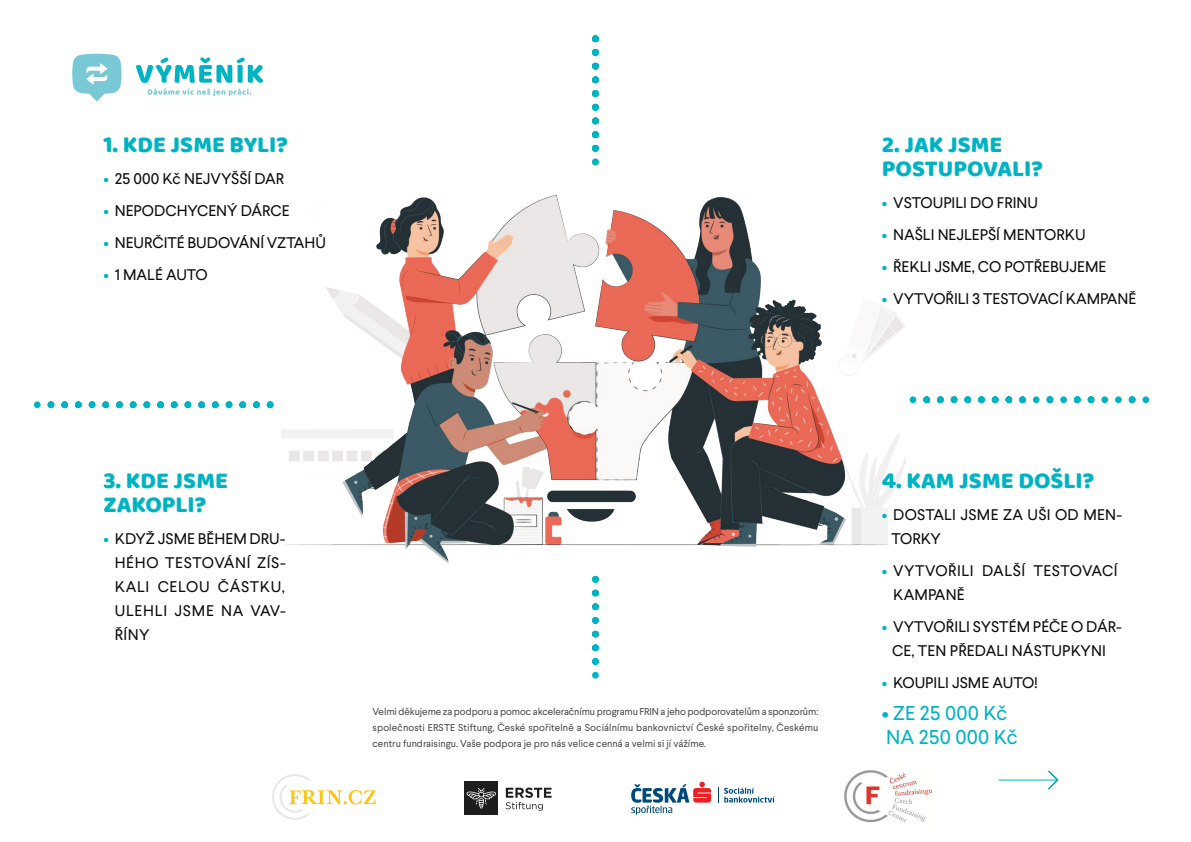
<style>
.page{position:relative;width:1191px;height:842px;background:#fff}
.page>*{position:absolute;margin:0;border:0;box-sizing:border-box;transform-origin:0 0}
.t1{font:23.5px/24px "Baloo Tamma";color:#00b3c3}
.t2{font:20px/24px "Larsseit";letter-spacing:.01em;color:#00b3c3}
.t3{font:15.4px/24px "Larsseit";color:#0d0d0d;text-align:justify}
.t4{font:15.4px/24px "Larsseit";letter-spacing:.035em;color:#0d0d0d}
.t5{font:10px/16px "Larsseit";color:#4d4d4d;text-align:justify}
.s1{color:#00b3c3}
</style>
<div class="page">
<svg style="left:136px;top:57px;width:127px;height:39px"></svg>
<svg style="left:72px;top:54px;width:49px;height:47px"></svg>
<svg style="left:272px;top:774px;width:104px;height:46px"></svg>
<svg style="left:506px;top:788px;width:45px;height:23px"></svg>
<div style="left:464px;top:781px;width:34px;height:34px;background:#1d1d1b"></div>
<svg style="left:466px;top:788px;width:30px;height:20px"></svg>
<img style="left:844px;top:770px;width:89px;height:53px">
<svg style="left:631px;top:782px;width:80px;height:33px"></svg>
<svg style="left:718px;top:788px;width:56px;height:15px"></svg>
<svg style="left:37px;top:401px;width:237px;height:7px"></svg>
<svg style="left:592px;top:35px;width:7px;height:127px"></svg>
<svg style="left:592px;top:575px;width:7px;height:100px"></svg>
<svg style="left:913px;top:396px;width:237px;height:7px"></svg>
<img style="left:281px;top:194px;width:625px;height:369px">
<hr style="left:998px;top:780px;width:59px;height:1px;background:#00b3c3">
<svg style="left:1047px;top:770px;width:11px;height:20px"></svg>
<h1 class="t1" style="left:103px;top:132px;width:186px">1. KDE JSME BYLI?</h1>
<p class="t3" style="left:103px;top:168px;width:182px"><span class="s1">•</span> 25 000 Kč NEJVYŠŠÍ DAR</p>
<p class="t3" style="left:103px;top:200px;width:188px"><span class="s1">•</span> NEPODCHYCENÝ DÁRCE</p>
<p class="t3" style="left:103px;top:232px;width:224px"><span class="s1">•</span> NEURČITÉ BUDOVÁNÍ VZTAHŮ</p>
<p class="t3" style="left:103px;top:264px;width:106px"><span class="s1">•</span> 1 MALÉ AUTO</p>
<h1 class="t1" style="left:882px;top:132px;width:163px">2. JAK JSME<br>POSTUPOVALI?</h1>
<p class="t3" style="left:882px;top:192px;width:158px"><span class="s1">•</span> VSTOUPILI DO FRINU</p>
<p class="t3" style="left:882px;top:224px;width:205px"><span class="s1">•</span> NAŠLI NEJLEPŠÍ MENTORKU</p>
<p class="t3" style="left:882px;top:256px;width:226px"><span class="s1">•</span> ŘEKLI JSME, CO POTŘEBUJEME</p>
<p class="t3" style="left:882px;top:288px;width:256px"><span class="s1">•</span> VYTVOŘILI 3 TESTOVACÍ KAMPANĚ</p>
<h1 class="t1" style="left:103px;top:468px;width:126px">3. KDE JSME<br>ZAKOPLI?</h1>
<p class="t3" style="left:115px;top:528px;width:173px;text-indent:-11px"><span class="s1">•</span> KDYŽ JSME BĚHEM DRU-HÉHO TESTOVÁNÍ ZÍS-KALI CELOU ČÁSTKU, ULEHLI JSME NA VAV-ŘÍNY</p>
<p class="t5" style="left:372px;top:704px;width:447px">Velmi děkujeme za podporu a pomoc akceleračnímu programu FRIN a jeho podporovatelům a sponzorům: společnosti ERSTE Stiftung, České spořitelně a Sociálnímu bankovnictví České spořitelny, Českému centru fundraisingu. Vaše podpora je pro nás velice cenná a velmi si jí vážíme.</p>
<h1 class="t1" style="left:882px;top:468px;width:214px">4. KAM JSME DOŠLI?</h1>
<p class="t3" style="left:891px;top:504px;width:232px;text-indent:-10px"><span class="s1">•</span> DOSTALI JSME ZA UŠI OD MEN-<br>TORKY</p>
<p class="t4" style="left:893px;top:560px;width:226px;text-indent:-11px"><span class="s1">•</span> VYTVOŘILI DALŠÍ TESTOVACÍ<br>KAMPANĚ</p>
<p class="t3" style="left:882px;top:616px;width:241px;text-align:center"><span class="s1">•</span> VYTVOŘILI SYSTÉM PÉČE O DÁR-<br>CE, TEN PŘEDALI NÁSTUPKYNI</p>
<p class="t3" style="left:882px;top:672px;width:158px"><span class="s1">•</span> KOUPILI JSME AUTO!</p>
<p class="t2" style="left:882px;top:703px;width:137px">• ZE 25 000 Kč<br>NA 250 000 Kč</p>
</div>
